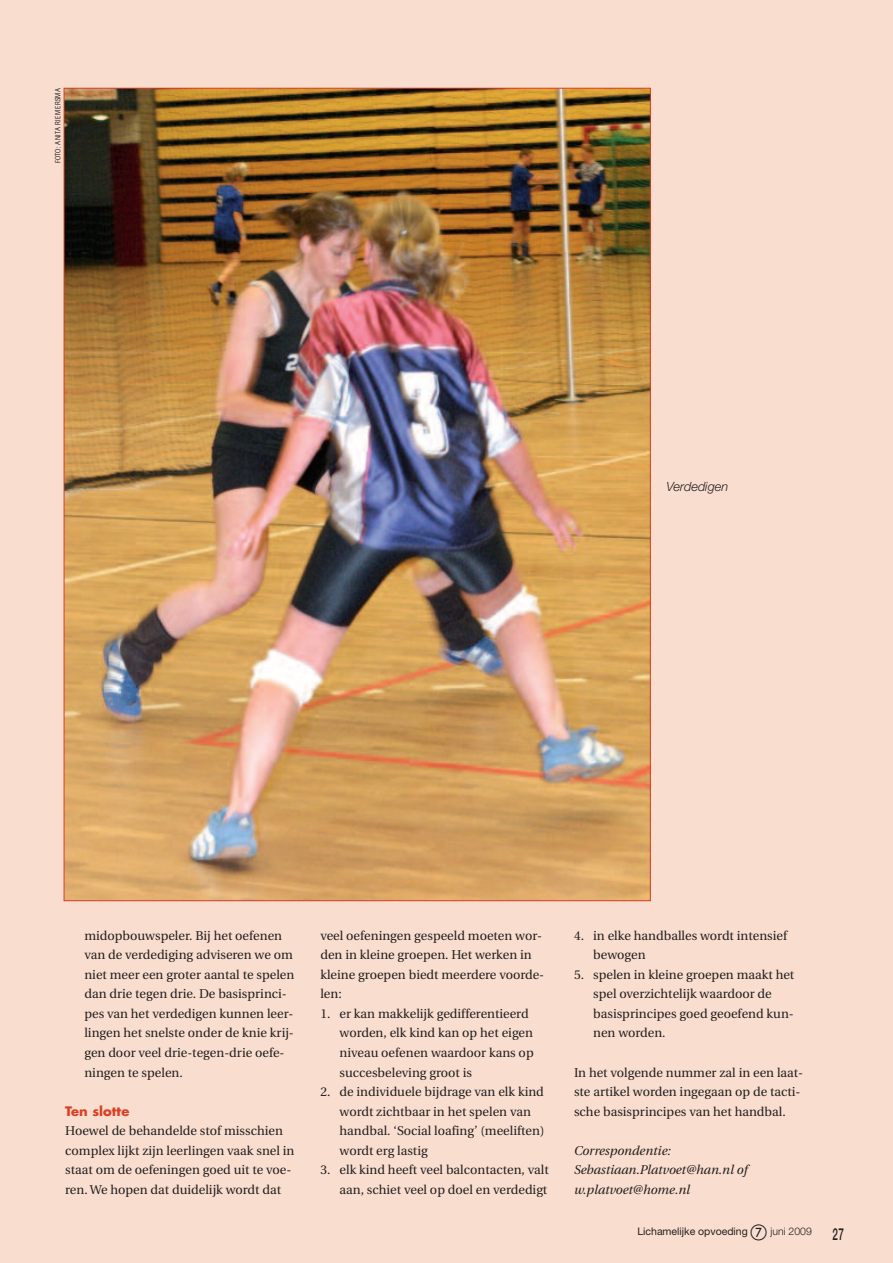
<style>
.page{position:relative;width:893px;height:1263px;background:#f9decf}
.page>*{position:absolute;margin:0;border:0;box-sizing:border-box;transform-origin:0 0}
.t1{font:500 16.5px "Helvetica Neue";color:#231f20;scale:.6 1}
.t2{font:12.75px/19.5px "Utopia";color:#231f20}
.t3{font:italic 12.75px/19.5px "Utopia";color:#231f20}
.t4{font:italic 300 12.75px "Helvetica Neue";color:#231f20}
.t5{font:700 12.75px "Futura";color:#da3e26}
.t6{font:10.5px "Helvetica Neue";color:#231f20}
.t7{font:300 10.5px "Helvetica Neue";color:#231f20}
.t8{font:7.5px "Imago";letter-spacing:.09em;color:#231f20;scale:.8 1}
</style>
<div class="page">
<img style="left:66px;top:90px;width:583px;height:809px">
<p class="t8" style="left:55px;top:163px;width:96px;rotate:-90deg">FOTO: ANITA RIEMERSMA</p>
<p class="t4" style="left:666px;top:482px;width:63px">Verdedigen</p>
<p class="t2" style="left:84px;top:927px;width:211px">midopbouwspeler. Bij het oefenen van de verdediging adviseren we om niet meer een groter aantal te spelen dan drie tegen drie. De basisprinci&shy;pes van het verdedigen kunnen leer&shy;lingen het snelste onder de knie krij&shy;gen door veel drie-tegen-drie oefe&shy;ningen te spelen.</p>
<p class="t5" style="left:65px;top:1105px;width:66px">Ten slotte</p>
<p class="t2" style="left:65px;top:1122px;width:231px">Hoewel de behandelde stof misschien complex lijkt zijn leerlingen vaak snel in staat om de oefeningen goed uit te voe&shy;ren. We hopen dat duidelijk wordt dat</p>
<p class="t2" style="left:320px;top:927px;width:225px">veel oefeningen gespeeld moeten wor&shy;den in kleine groepen. Het werken in kleine groepen biedt meerdere voorde&shy;len:</p>
<p class="t2" style="left:340px;top:1005px;width:196px;text-indent:-19px">1. er kan makkelijk gedifferentieerd worden, elk kind kan op het eigen niveau oefenen waardoor kans op succesbeleving groot is</p>
<p class="t2" style="left:340px;top:1083px;width:206px;text-indent:-19px">2. de individuele bijdrage van elk kind wordt zichtbaar in het spelen van handbal. ‘Social loafing’ (meeliften) wordt erg lastig</p>
<p class="t2" style="left:320px;top:1161px;width:230px;text-align:right">3. elk kind heeft veel balcontacten, valt aan, schiet veel op doel en verdedigt</p>
<p class="t2" style="left:593px;top:927px;width:195px;text-indent:-19px">4. in elke handballes wordt intensief bewogen</p>
<p class="t2" style="left:593px;top:966px;width:203px;text-indent:-19px">5. spelen in kleine groepen maakt het spel overzichtelijk waardoor de basisprincipes goed geoefend kun&shy;nen worden.</p>
<p class="t2" style="left:574px;top:1063px;width:231px">In het volgende nummer zal in een laat&shy;ste artikel worden ingegaan op de tacti&shy;sche basisprincipes van het handbal.</p>
<p class="t3" style="left:574px;top:1141px;width:175px">Correspondentie:<br>Sebastiaan.Platvoet@han.nl of w.platvoet@home.nl</p>
<p class="t6" style="left:637px;top:1227px;width:112px">Lichamelijke opvoeding</p>
<p class="t7" style="left:771px;top:1227px;width:43px">juni 2009</p>
<p class="t1" style="left:832px;top:1228px;width:21px">27</p>
</div>
